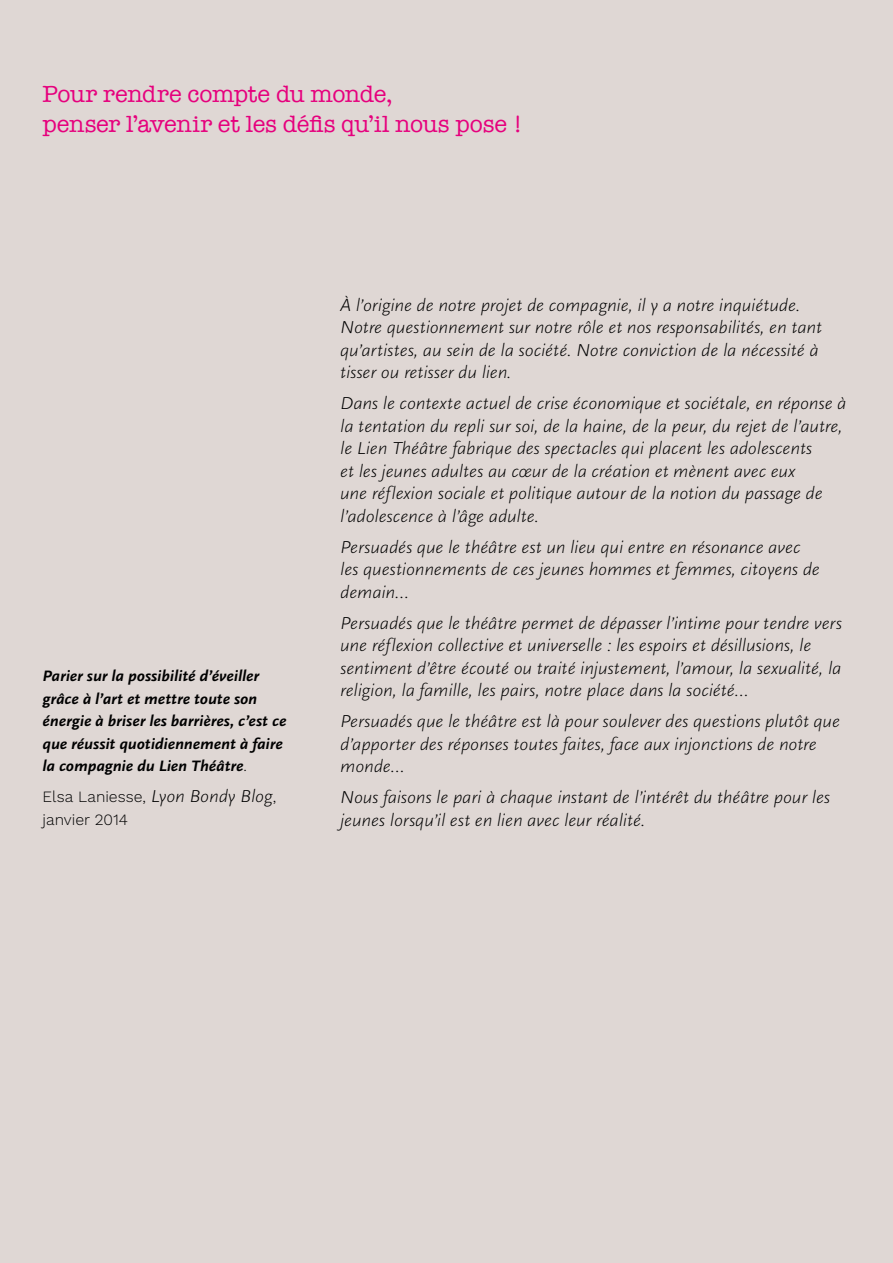
<style>
.page{position:relative;width:893px;height:1263px;background:#dfd7d4}
.page>*{position:absolute;margin:0;border:0;box-sizing:border-box;transform-origin:0 0}
.t1{font:24px/30px "American Typewriter";letter-spacing:-.015em;color:#e6007d}
.t2{font:italic 300 18px/22.5px "Scala Sans";letter-spacing:-.01em;color:#000;scale:1.05 1}
.t3{font:italic 700 15.75px/22.5px "Scala Sans";color:#000;scale:1.05 1}
.t4{font:300 15.75px/22.5px "Work Sans";color:#000}
.s1{font-family:"Work Sans";font-weight:300;font-style:normal}
.s2{font-family:"Scala Sans";font-style:italic;font-size:18px}
</style>
<div class="page">
<h1 class="t1" style="left:43px;top:78px;width:482px">Pour rendre compte du monde,<br>penser l’avenir et les défis qu’il nous pose !</h1>
<p class="t3" style="left:43px;top:665px;width:234px">Parier sur la possibilité d’éveiller grâce à l’art et mettre toute son énergie à briser les barrières, c’est ce que réussit quotidiennement à faire la compagnie du Lien Théâtre<span class="s1">.</span></p>
<p class="t4" style="left:43px;top:786px;width:235px">Elsa Laniesse, <span class="s2">Lyon Bondy Blog</span>, janvier 2014</p>
<p class="t2" style="left:340px;top:294px;width:460px">À l’origine de notre projet de compagnie, il y a notre inquiétude.<br>Notre questionnement sur notre rôle et nos responsabilités, en tant qu’artistes, au sein de la société. Notre conviction de la nécessité à tisser ou retisser du lien.</p>
<p class="t2" style="left:340px;top:393px;width:484px">Dans le contexte actuel de crise économique et sociétale, en réponse à la tentation du repli sur soi, de la haine, de la peur, du rejet de l’autre, le Lien Théâtre fabrique des spectacles qui placent les adolescents<br>et les jeunes adultes au cœur de la création et mènent avec eux<br>une réflexion sociale et politique autour de la notion du passage de l’adolescence à l’âge adulte.</p>
<p class="t2" style="left:340px;top:536px;width:458px">Persuadés que le théâtre est un lieu qui entre en résonance avec les questionnements de ces jeunes hommes et femmes, citoyens de demain…</p>
<p class="t2" style="left:340px;top:612px;width:479px">Persuadés que le théâtre permet de dépasser l’intime pour tendre vers une réflexion collective et universelle : les espoirs et désillusions, le sentiment d’être écouté ou traité injustement, l’amour, la sexualité, la religion, la famille, les pairs, notre place dans la société…</p>
<p class="t2" style="left:340px;top:711px;width:478px">Persuadés que le théâtre est là pour soulever des questions plutôt que d’apporter des réponses toutes faites, face aux injonctions de notre monde…</p>
<p class="t2" style="left:340px;top:787px;width:468px">Nous faisons le pari à chaque instant de l’intérêt du théâtre pour les jeunes lorsqu’il est en lien avec leur réalité.</p>
</div>
